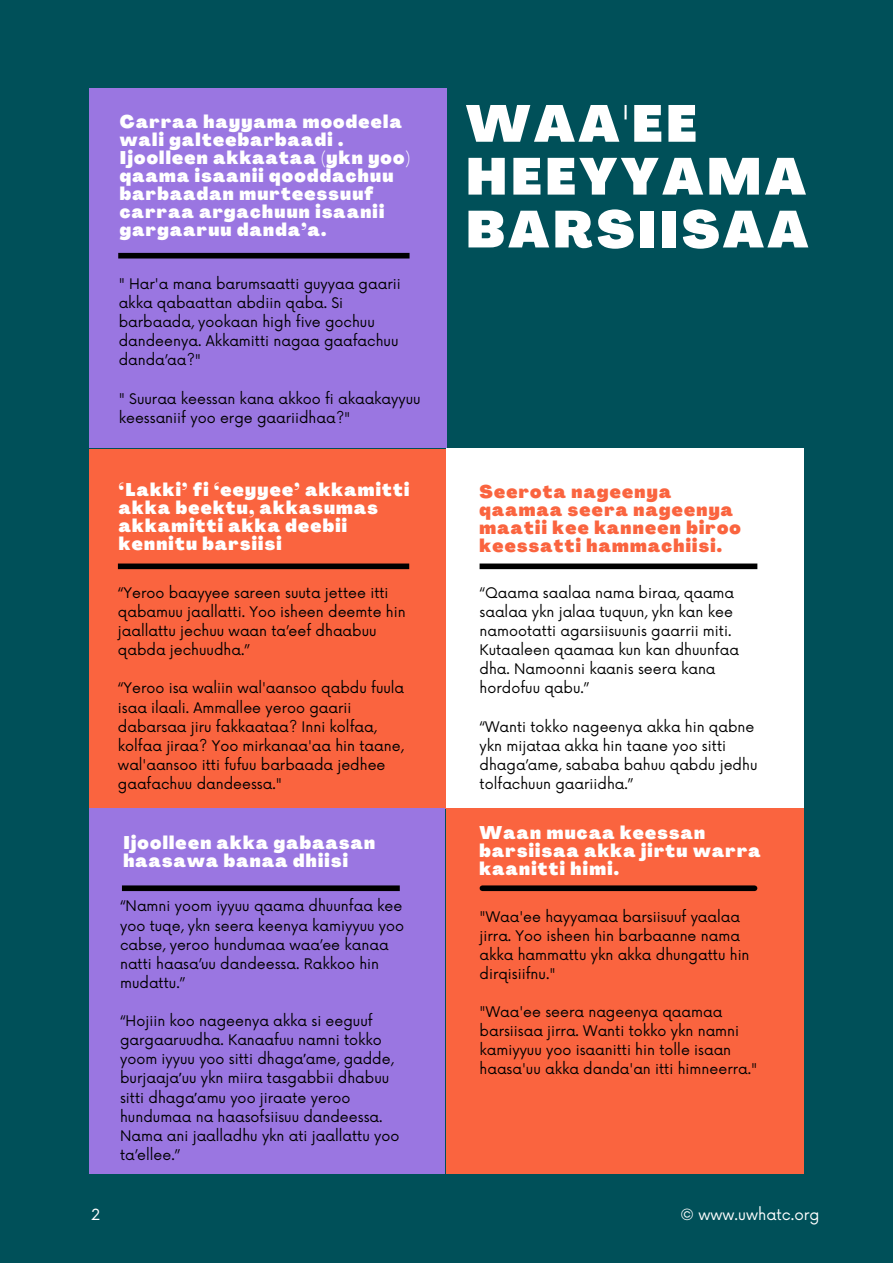
<style>
.page{position:relative;width:893px;height:1264px;background:#fff}
.page>*{position:absolute;margin:0;border:0;box-sizing:border-box;transform-origin:0 0}
.t1{font:900 51px/52.8px "Agrandir";letter-spacing:.07em;color:#fff}
.t2{font:900 18px/18px "Agrandir";letter-spacing:.07em;color:#fff}
.t3{font:900 18px/18px "Agrandir";letter-spacing:.07em;color:#fa643f}
.t4{font:15px "Now";color:#fff}
.t5{font:14.25px/19px "Now";color:#000}
.s1{font-family:"Noto Sans"}
</style>
<div class="page">
<div style="left:0;top:0;width:892px;height:1262px;background:#005059"></div>
<div style="left:89px;top:88px;width:357px;height:360px;background:#9a76e1"></div>
<div style="left:89px;top:449px;width:357px;height:359px;background:#fa643f"></div>
<div style="left:446px;top:448px;width:357px;height:360px;background:#fff"></div>
<div style="left:446px;top:808px;width:357px;height:365px;background:#fa643f"></div>
<div style="left:118px;top:253px;width:291px;height:5px;background:#000"></div>
<div style="left:482px;top:885px;width:272px;height:6px;background:#000"></div>
<div style="left:89px;top:808px;width:356px;height:365px;background:#9a76e1"></div>
<div style="left:122px;top:885px;width:278px;height:6px;background:#000"></div>
<div style="left:118px;top:563px;width:291px;height:6px;background:#000"></div>
<div style="left:479px;top:563px;width:278px;height:6px;background:#000"></div>
<p class="t2" style="left:120px;top:115px;width:291px">Carraa hayyama moodeela wali galteebarbaadi .<br>Ijoolleen akkaataa (ykn yoo) qaama isaanii qooddachuu barbaadan murteessuuf carraa argachuun isaanii gargaaruu danda’a.</p>
<p class="t5" style="left:119px;top:275px;width:283px">" Har'a mana barumsaatti guyyaa gaarii akka qabaattan abdiin qaba. Si barbaada, yookaan high five gochuu dandeenya. Akkamitti nagaa gaafachuu danda’aa?"</p>
<p class="t5" style="left:119px;top:390px;width:303px">" Suuraa keessan kana akkoo fi akaakayyuu keessaniif yoo erge gaariidhaa?"</p>
<p class="t2" style="left:119px;top:482px;width:292px">‘Lakki’ fi ‘eeyyee’ akkamitti akka beektu, akkasumas akkamitti akka deebii kennitu barsiisi</p>
<p class="t5" style="left:118px;top:584px;width:289px">“Yeroo baayyee sareen suuta jettee itti qabamuu jaallatti. Yoo isheen deemte hin jaallattu jechuu waan ta’eef dhaabuu qabda jechuudha.”</p>
<p class="t5" style="left:118px;top:679px;width:288px">“Yeroo isa waliin wal'aansoo qabdu fuula isaa ilaali. Ammallee yeroo gaarii dabarsaa jiru fakkaataa? Inni kolfaa, kolfaa jiraa? Yoo mirkanaa'aa hin taane, wal'aansoo itti fufuu barbaada jedhee gaafachuu dandeessa."</p>
<p class="t2" style="left:123px;top:835px;width:253px">Ijoolleen akka gabaasan haasawa banaa dhiisi</p>
<p class="t5" style="left:120px;top:897px;width:285px">“Namni yoom iyyuu qaama dhuunfaa kee yoo tuqe, ykn seera keenya kamiyyuu yoo cabse, yeroo hundumaa waa’ee kanaa natti haasa’uu dandeessa. Rakkoo hin mudattu.”</p>
<p class="t5" style="left:120px;top:1012px;width:281px">“Hojiin koo nageenya akka si eeguuf gargaaruudha. Kanaafuu namni tokko yoom iyyuu yoo sitti dhaga<span class="s1">ʼ</span>ame, gadde, burjaaja<span class="s1">ʼ</span>uu ykn miira tasgabbii dhabuu sitti dhaga<span class="s1">ʼ</span>amu yoo jiraate yeroo hundumaa na haasofsiisuu dandeessa.<br>Nama ani jaalladhu ykn ati jaallattu yoo ta’ellee.”</p>
<p class="t4" style="left:91px;top:1206px;width:11px">2</p>
<h1 class="t1" style="left:466px;top:103px;width:344px">WAA'EE<br>HEEYYAMA<br>BARSIISAA</h1>
<p class="t3" style="left:479px;top:484px;width:263px">Seerota nageenya qaamaa seera nageenya maatii kee kanneen biroo keessatti hammachiisi.</p>
<p class="t5" style="left:479px;top:584px;width:261px">“Qaama saalaa nama biraa, qaama saalaa ykn jalaa tuquun, ykn kan kee namootatti agarsiisuunis gaarrii miti.<br>Kutaaleen qaamaa kun kan dhuunfaa dha. Namoonni kaanis seera kana hordofuu qabu.”</p>
<p class="t5" style="left:479px;top:717px;width:279px">“Wanti tokko nageenya akka hin qabne ykn mijataa akka hin taane yoo sitti dhaga’ame, sababa bahuu qabdu jedhu tolfachuun gaariidha.”</p>
<p class="t2" style="left:479px;top:826px;width:282px">Waan mucaa keessan barsiisaa akka jirtu warra kaanitti himi.</p>
<p class="t5" style="left:479px;top:907px;width:271px">"Waa'ee hayyamaa barsiisuuf yaalaa jirra. Yoo isheen hin barbaanne nama akka hammattu ykn akka dhungattu hin dirqisiifnu."</p>
<p class="t5" style="left:479px;top:1003px;width:279px">"Waa'ee seera nageenya qaamaa barsiisaa jirra. Wanti tokko ykn namni kamiyyuu yoo isaanitti hin tolle isaan haasa'uu akka danda'an itti himneerra."</p>
<p class="t4" style="left:680px;top:1206px;width:140px">© www.uwhatc.org</p>
</div>
